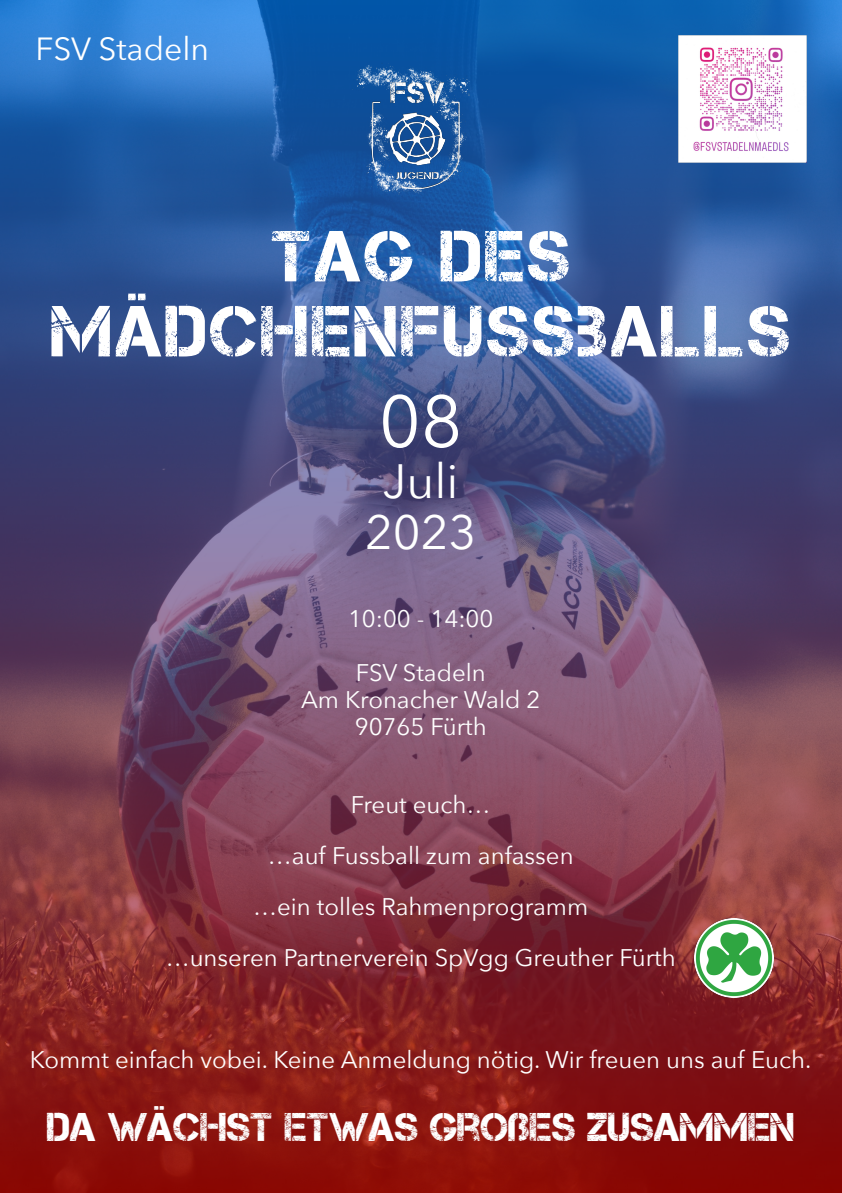
<style>
.page{position:relative;width:842px;height:1193px;background:#fff}
.page>*{position:absolute;margin:0;border:0;box-sizing:border-box;transform-origin:0 0}
.t1{font:72px/75px "Captureit";letter-spacing:.04em;color:#fff;text-align:center}
.t2{font:72px "Avenir Next";color:#fff}
.t3{font:48px/51px "Avenir Next";color:#fff;text-align:center}
.t4{font:40px "Captureit";color:#fff}
.t5{font:32px "Avenir Next";letter-spacing:-.005em;color:#fff}
.t6{font:24px/51px "Avenir Next";color:#fff;text-align:center}
</style>
<div class="page">
<img style="left:0;top:0;width:842px;height:1192px">
<img style="left:290px;top:35px;width:262px;height:185px">
<img style="left:694px;top:918px;width:79px;height:79px">
<img style="left:678px;top:35px;width:129px;height:127px">
<h3 class="t5" style="left:36px;top:28px;width:175px">FSV Stadeln</h3>
<h1 class="t1" style="left:51px;top:219px;width:740px">TAG DES<br>MÄDCHENFUSSBALLS</h1>
<h1 class="t2" style="left:379px;top:374px;width:85px">08</h1>
<h2 class="t3" style="left:365px;top:457px;width:113px">Juli<br>2023</h2>
<p class="t6" style="left:348px;top:593px;width:147px">10:00 - 14:00</p>
<p class="t6" style="left:301px;top:659px;width:241px;line-height:27px">FSV Stadeln<br>Am Kronacher Wald 2<br>90765 Fürth</p>
<p class="t6" style="left:166px;top:779px;width:512px">Freut euch…<br>…auf Fussball zum anfassen<br>…ein tolles Rahmenprogramm<br>…unseren Partnerverein SpVgg Greuther Fürth</p>
<p class="t6" style="left:30px;top:1034px;width:783px">Kommt einfach vobei. Keine Anmeldung nötig. Wir freuen uns auf Euch.</p>
<h3 class="t4" style="left:47px;top:1103px;width:749px">DA WÄCHST ETWAS GROßES ZUSAMMEN</h3>
</div>
